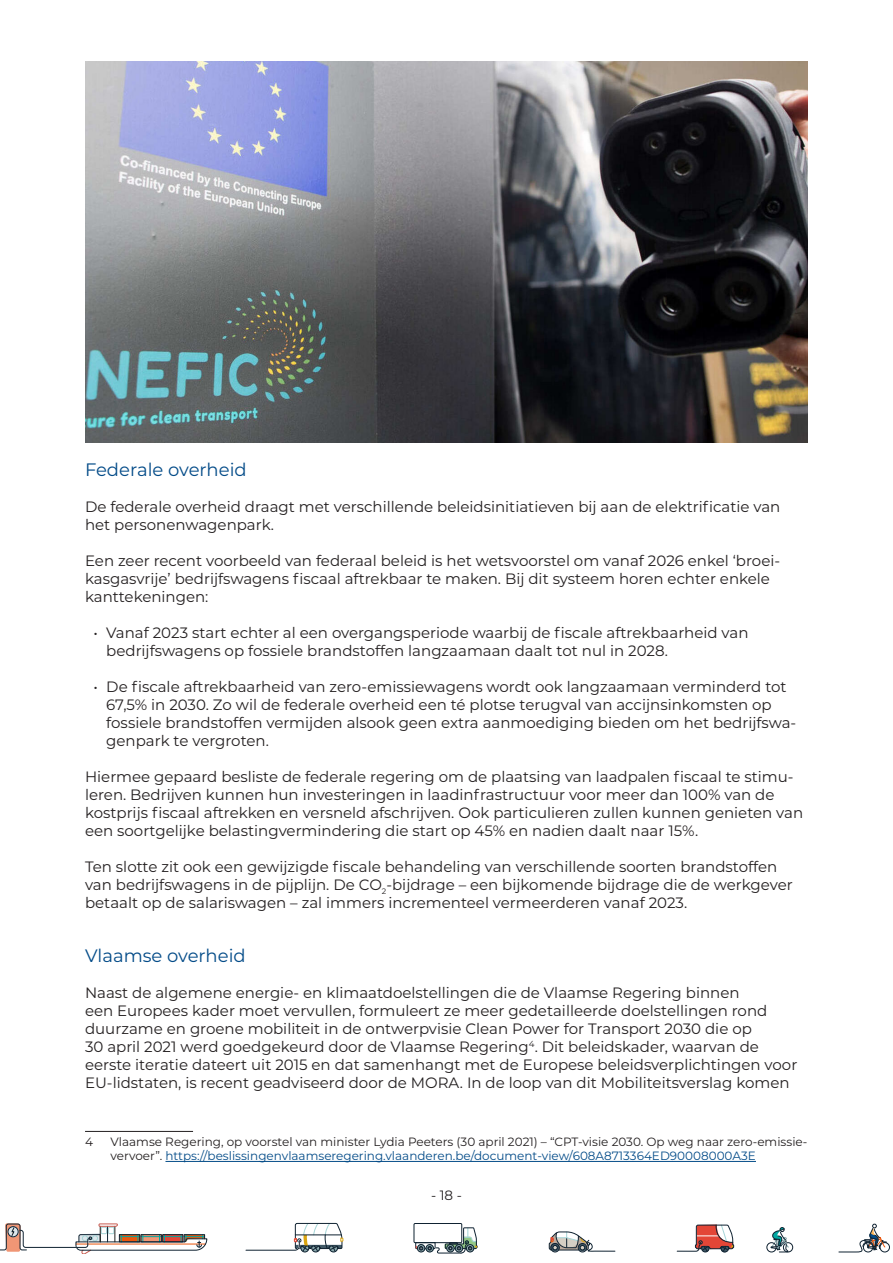
<style>
.page{position:relative;width:893px;height:1263px;background:#fff}
.page>*{position:absolute;margin:0;border:0;box-sizing:border-box;transform-origin:0 0}
.Titel_04{font:18px "Montserrat";color:#034b88}
.t1{font:15px/18px "Montserrat";color:#231f20}
.t2{font:13.5px "Montserrat";color:#231f20}
.Voetnoot{font:12px/14.4px "Montserrat";color:#231f20}
.s1{color:#034b88}
</style>
<div class="page">
<svg style="left:245px;top:1222px;width:99px;height:30px"></svg>
<svg style="left:0;top:1223px;width:207px;height:31px"></svg>
<div style="left:8px;top:1226px;width:10px;height:11px;border:1px solid #0f2231;border-radius:50%"></div>
<div style="left:783px;top:1242px;width:10px;height:10px;border:1px solid #0f2231;border-radius:50%"></div>
<div style="left:767px;top:1242px;width:9px;height:10px;border:1px solid #0f2231;border-radius:50%"></div>
<div style="left:880px;top:1242px;width:10px;height:10px;border:1px solid #0f2231;border-radius:50%"></div>
<svg style="left:677px;top:1224px;width:57px;height:29px"></svg>
<svg style="left:414px;top:1223px;width:63px;height:30px"></svg>
<svg style="left:838px;top:1224px;width:49px;height:28px"></svg>
<svg style="left:770px;top:1227px;width:21px;height:25px"></svg>
<svg style="left:549px;top:1231px;width:66px;height:21px"></svg>
<hr style="left:85px;top:1131px;width:108px;height:1px;background:#231f20">
<hr style="left:165px;top:1161px;width:591px;height:1px;background:#034b88">
<img style="left:85px;top:62px;width:723px;height:380px">
<p class="Titel_04" style="left:85px;top:457px;width:163px">Federale overheid</p>
<p class="t1" style="left:85px;top:497px;width:697px">De federale overheid draagt met verschillende beleidsinitiatieven bij aan de elektrificatie van het personenwagenpark.</p>
<p class="t1" style="left:85px;top:551px;width:697px">Een zeer recent voorbeeld van federaal beleid is het wetsvoorstel om vanaf 2026 enkel ‘broei&shy;kasgasvrije’ bedrijfswagens fiscaal aftrekbaar te maken. Bij dit systeem horen echter enkele kanttekeningen:</p>
<p class="t1" style="left:106px;top:623px;width:644px;text-indent:-13px">• Vanaf 2023 start echter al een overgangsperiode waarbij de fiscale aftrekbaarheid van bedrijfswagens op fossiele brandstoffen langzaamaan daalt tot nul in 2028.</p>
<p class="t1" style="left:106px;top:677px;width:691px;text-indent:-13px">• De fiscale aftrekbaarheid van zero-emissiewagens wordt ook langzaamaan verminderd tot 67,5% in 2030. Zo wil de federale overheid een té plotse terugval van accijnsinkomsten op fossiele brandstoffen vermijden alsook geen extra aanmoediging bieden om het bedrijfswa&shy;genpark te vergroten.</p>
<p class="t1" style="left:85px;top:767px;width:720px">Hiermee gepaard besliste de federale regering om de plaatsing van laadpalen fiscaal te stimu&shy;leren. Bedrijven kunnen hun investeringen in laadinfrastructuur voor meer dan 100% van de kostprijs fiscaal aftrekken en versneld afschrijven. Ook particulieren zullen kunnen genieten van een soortgelijke belastingvermindering die start op 45% en nadien daalt naar 15%.</p>
<p class="t1" style="left:85px;top:857px;width:709px">Ten slotte zit ook een gewijzigde fiscale behandeling van verschillende soorten brandstoffen van bedrijfswagens in de pijplijn. De CO<sub>2</sub>-bijdrage – een bijkomende bijdrage die de werkgever betaalt op de salariswagen – zal immers incrementeel vermeerderen vanaf 2023.</p>
<p class="Titel_04" style="left:85px;top:943px;width:162px">Vlaamse overheid</p>
<p class="t1" style="left:85px;top:983px;width:714px">Naast de algemene energie- en klimaatdoelstellingen die de Vlaamse Regering binnen<br>een Europees kader moet vervullen, formuleert ze meer gedetailleerde doelstellingen rond duurzame en groene mobiliteit in de ontwerpvisie Clean Power for Transport 2030 die op<br>30 april 2021 werd goedgekeurd door de Vlaamse Regering<sup>4</sup>. Dit beleidskader, waarvan de eerste iteratie dateert uit 2015 en dat samenhangt met de Europese beleidsverplichtingen voor EU-lidstaten, is recent geadviseerd door de MORA. In de loop van dit Mobiliteitsverslag komen</p>
<p class="Voetnoot" style="left:85px;top:1134px;width:9px">4</p>
<p class="Voetnoot" style="left:111px;top:1134px;width:698px">Vlaamse Regering, op voorstel van minister Lydia Peeters (30 april 2021) – “CPT-visie 2030. Op weg naar zero-emissie&shy;vervoer”. <span class="s1">https://beslissingenvlaamseregering.vlaanderen.be/document-view/608A8713364ED90008000A3E</span></p>
<p class="t2" style="left:431px;top:1186px;width:32px">- 18 -</p>
</div>
